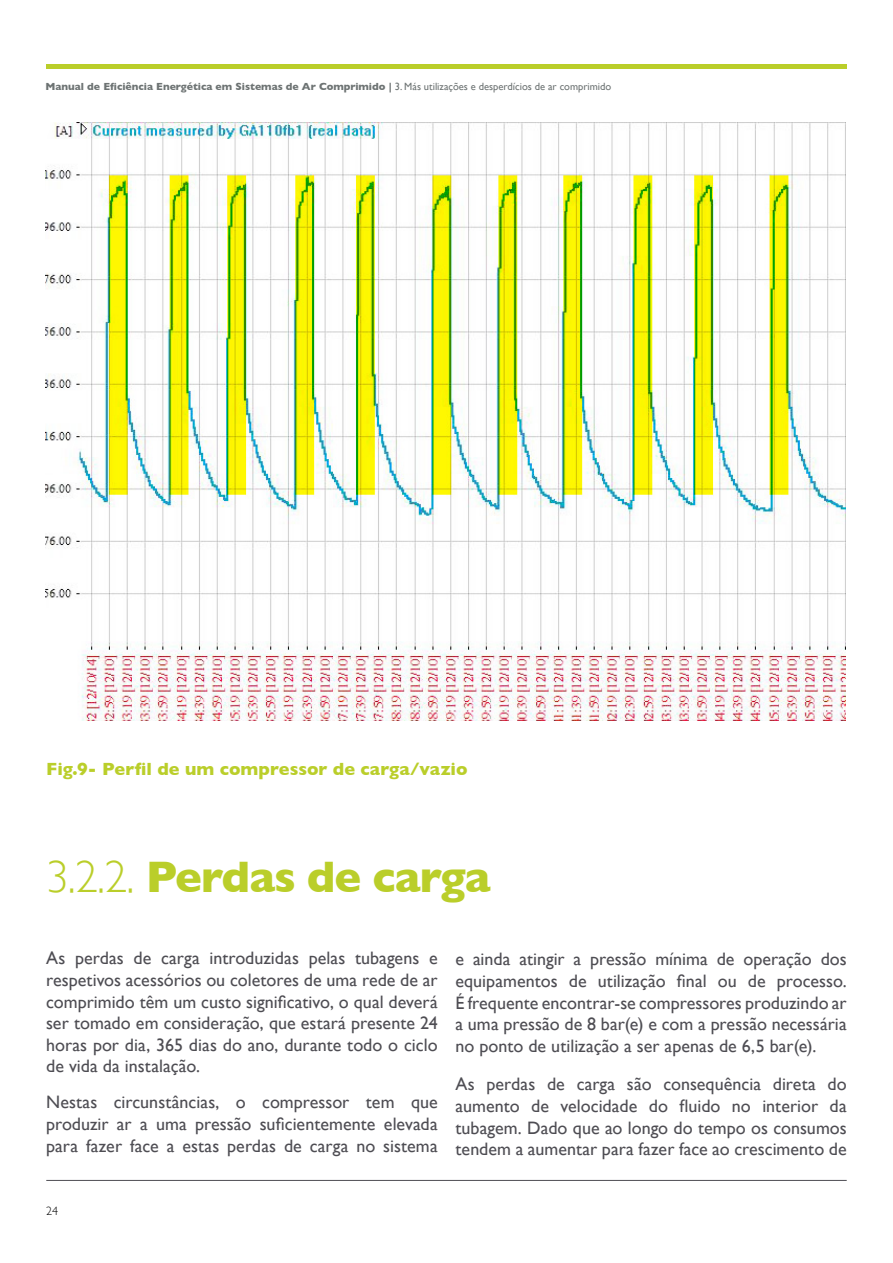
<style>
.page{position:relative;width:893px;height:1263px;background:#fff}
.page>*{position:absolute;margin:0;border:0;box-sizing:border-box;transform-origin:0 0}
.t1{font:700 45px "Gill Sans";letter-spacing:-.025em;color:#bace2a}
.t2{font:18px/21.6px "Gill Sans";color:#4e4d53;text-align:justify}
.t3{font:700 18px "Gill Sans";letter-spacing:.005em;color:#bace2a}
.t4{font:300 12px "Gill Sans";color:#000}
.t5{font:700 10.5px "Gill Sans";color:#6d7373}
.s1{font-weight:400}
.s2{font-weight:300}
</style>
<div class="page">
<div style="left:46px;top:64px;width:801px;height:5px;background:#bace2a"></div>
<hr style="left:46px;top:1180px;width:801px;height:1px;background:#4e4d53">
<img style="left:46px;top:122px;width:800px;height:598px">
<p class="t5" style="left:45px;top:80px;width:567px">Manual de Eficiência Energética em Sistemas de Ar Comprimido | <span class="s1">3. Más utilizações e desperdícios de ar comprimido</span></p>
<p class="t3" style="left:46px;top:759px;width:423px">Fig.9- Perfil de um compressor de carga/vazio</p>
<h1 class="t1" style="left:46px;top:851px;width:446px"><span class="s2">3.2.2.</span> Perdas de carga</h1>
<p class="t2" style="left:46px;top:947px;width:393px">As perdas de carga introduzidas pelas tubagens e respetivos acessórios ou coletores de uma rede de ar comprimido têm um custo significativo, o qual deverá ser tomado em consideração, que estará presente 24 horas por dia, 365 dias do ano, durante todo o ciclo de vida da instalação.</p>
<p class="t2" style="left:46px;top:1091px;width:393px">Nestas circunstâncias, o compressor tem que produzir ar a uma pressão suficientemente elevada para fazer face a estas perdas de carga no sistema</p>
<p class="t2" style="left:455px;top:948px;width:393px">e ainda atingir a pressão mínima de operação dos equipamentos de utilização final ou de processo.<br>É frequente encontrar-se compressores produzindo ar a uma pressão de 8 bar(e) e com a pressão necessária no ponto de utilização a ser apenas de 6,5 bar(e).</p>
<p class="t2" style="left:455px;top:1073px;width:393px">As perdas de carga são consequência direta do aumento de velocidade do fluido no interior da tubagem. Dado que ao longo do tempo os consumos tendem a aumentar para fazer face ao crescimento de</p>
<p class="t4" style="left:46px;top:1204px;width:13px">24</p>
</div>
